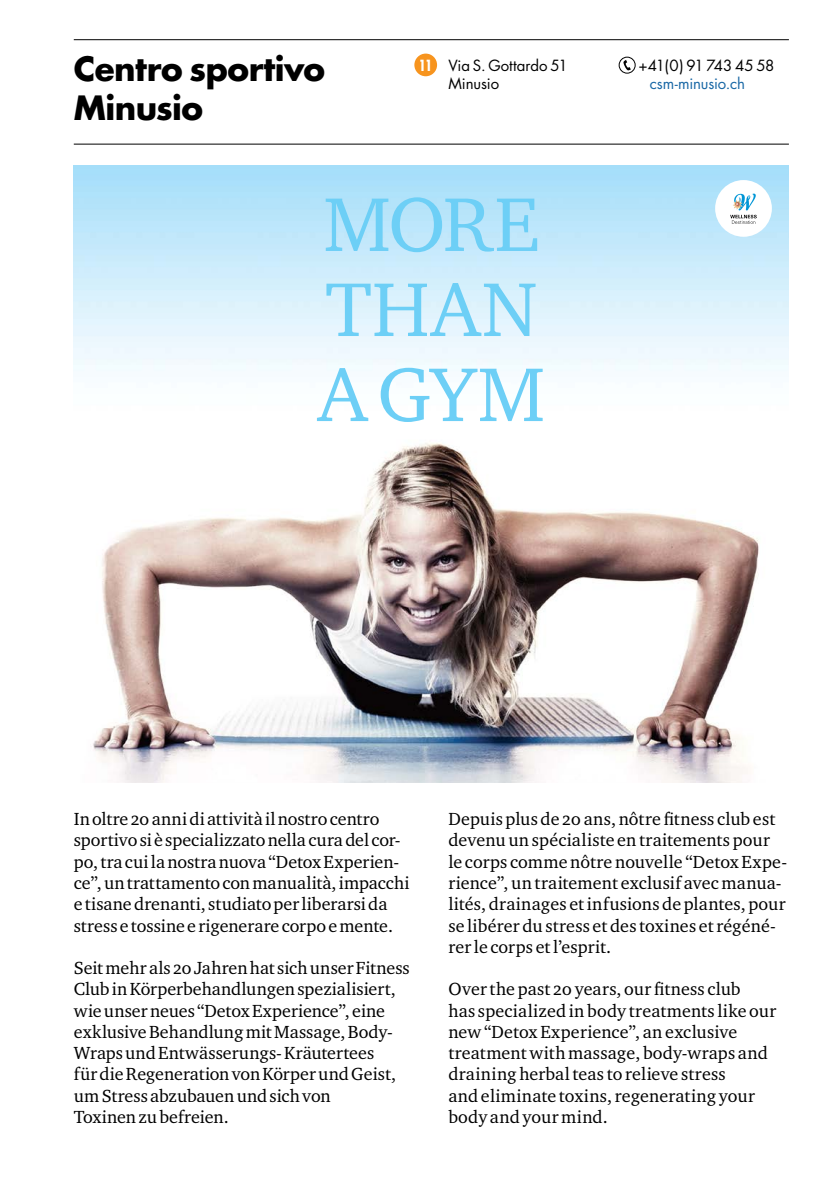
<style>
.page{position:relative;width:840px;height:1191px;background:#fff}
.page>*{position:absolute;margin:0;border:0;box-sizing:border-box;transform-origin:0 0}
.t1{font:78px/85px "Charter ITC Regu OS";letter-spacing:.01em;color:#6dcff6;text-align:justify}
.t2{font:700 32.6px/39.2px "Futura CE";letter-spacing:-.015em;color:#000}
.t3{font:18px/21.2px "Charter ITC Regu OS";letter-spacing:.005em;color:#000}
.t4{font:15px/17.4px "Futura CE";letter-spacing:-.005em;color:#000}
.t5{font:15px "Futura CE";letter-spacing:-.055em;color:#000}
.t6{font:15px "Futura CE";letter-spacing:-.01em;color:#1867a5}
.t7{font:700 condensed 15px "Futura";color:#fff}
</style>
<div class="page">
<hr style="left:74px;top:39px;width:714px;height:1px;background:#000">
<hr style="left:74px;top:144px;width:714px;height:1px;background:#000">
<img style="left:74px;top:166px;width:714px;height:616px">
<div style="left:618px;top:57px;width:17px;height:17px;border:1px solid #000;border-radius:50%"></div>
<svg style="left:623px;top:60px;width:7px;height:10px"></svg>
<div style="left:414px;top:54px;width:23px;height:22px;background:#f7941e;border-radius:50%"></div>
<div style="left:714px;top:180px;width:57px;height:57px;background:#fff;border-radius:50%"></div>
<svg style="left:730px;top:193px;width:26px;height:31px"></svg>
<h2 class="t2" style="left:74px;top:47px;width:252px">Centro sportivo<br>Minusio</h2>
<p class="t7" style="left:419px;top:56px;width:15px">11</p>
<p class="t4" style="left:448px;top:57px;width:121px">Via S. Gottardo 51<br>Minusio</p>
<p class="t5" style="left:638px;top:56px;width:137px">+41(0) 91 743 45 58</p>
<p class="t6" style="left:649px;top:73px;width:97px">csm-minusio.ch</p>
<h1 class="t1" style="left:317px;top:180px;width:229px">MORE THAN A GYM</h1>
<p class="t3" style="left:74px;top:808px;width:337px">In oltre 20 anni di attività il nostro centro sportivo si è specializzato nella cura del cor&shy;po, tra cui la nostra nuova “Detox Experien&shy;ce”, un trattamento con manualità, impacchi e tisane drenanti, studiato per liberarsi da stress e tossine e rigenerare corpo e mente.</p>
<p class="t3" style="left:74px;top:957px;width:337px">Seit mehr als 20 Jahren hat sich unser Fitness Club in Körperbehandlungen spezialisiert, wie unser neues “Detox Experience”, eine exklusive Behandlung mit Massage, Body-Wraps und Entwässerungs- Kräutertees<br>für die Regeneration von Körper und Geist, um Stress abzubauen und sich von<br>Toxinen zu befreien.</p>
<p class="t3" style="left:448px;top:808px;width:340px">Depuis plus de 20 ans, nôtre fitness club est devenu un spécialiste en traitements pour le corps comme nôtre nouvelle “Detox Expe&shy;rience”, un traitement exclusif avec manua&shy;lités, drainages et infusions de plantes, pour se libérer du stress et des toxines et régéné&shy;rer le corps et l’esprit.</p>
<p class="t3" style="left:448px;top:978px;width:329px">Over the past 20 years, our fitness club<br>has specialized in body treatments like our new “Detox Experience”, an exclusive treatment with massage, body-wraps and draining herbal teas to relieve stress<br>and eliminate toxins, regenerating your body and your mind.</p>
</div>
